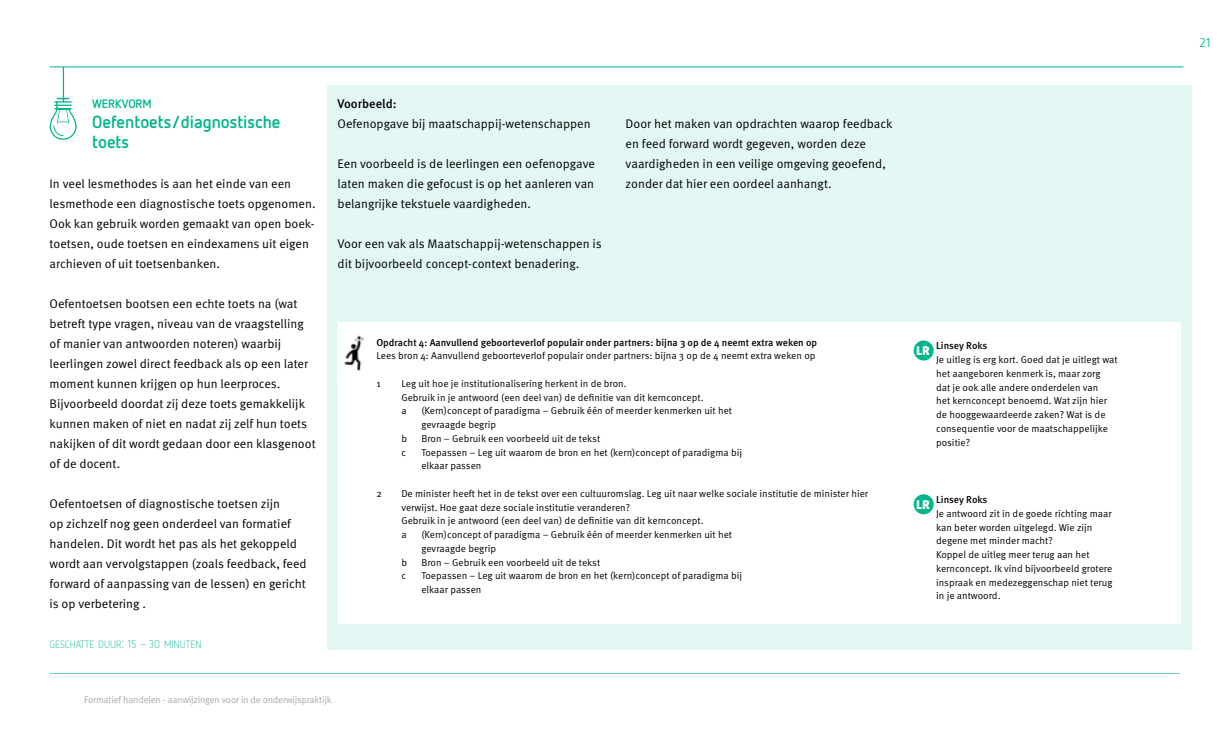
<style>
.page{position:relative;width:1230px;height:735px;background:#fff}
.page>*{position:absolute;margin:0;border:0;box-sizing:border-box;transform-origin:0 0}
.t1{font:700 17.5px/20px "Netto OT";color:#00b58b}
.t2{font:12.5px/20px "Meta OT";color:#000}
.t3{font:500 12.5px "Meta OT";color:#000}
.t4{font:900 12.5px "Meta OT";color:#fff}
.t5{font:12.5px "Netto OT";color:#00b58b}
.t6{font:700 12.25px "Netto OT";color:#00b58b}
.t7{font:300 10.5px "Netto OT";color:#00b58b}
.t8{font:10px/13.8px "Meta OT";color:#000}
.t9{font:500 10px "Meta OT";color:#000}
.t10{font:9.62px "Meta OT";letter-spacing:-.02em;color:#a7a9ac}
.s1{font-size:15px}
.s2{font-size:11.25px}
</style>
<div class="page">
<hr style="left:50px;top:673px;width:1130px;height:1px;background:#00b58b">
<hr style="left:50px;top:67px;width:1133px;height:1px;background:#00b58b">
<div style="left:327px;top:85px;width:864px;height:565px;background:#e3f8f4"></div>
<div style="left:338px;top:323px;width:842px;height:301px;background:#fff"></div>
<img style="left:344px;top:335px;width:20px;height:36px">
<div style="left:914px;top:341px;width:20px;height:20px;background:#00b58b;border-radius:50%"></div>
<div style="left:914px;top:494px;width:20px;height:20px;background:#00b58b;border-radius:50%"></div>
<svg style="left:50px;top:67px;width:27px;height:73px"></svg>
<p class="t6" style="left:92px;top:95px;width:61px">WERKVORM</p>
<h1 class="t1" style="left:92px;top:111px;width:190px">Oefentoets/diagnostische toets</h1>
<p class="t2" style="left:50px;top:173px;width:267px">In veel lesmethodes is aan het einde van een lesmethode een diagnostische toets opgenomen.<br>Ook kan gebruik worden gemaakt van open boek&shy;toetsen, oude toetsen en eindexamens uit eigen archieven of uit toetsenbanken.</p>
<p class="t2" style="left:50px;top:293px;width:268px">Oefentoetsen bootsen een echte toets na (wat betreft type vragen, niveau van de vraagstelling of manier van antwoorden noteren) waarbij leerlingen zowel direct feedback als op een later moment kunnen krijgen op hun leerproces.<br>Bijvoorbeeld doordat zij deze toets gemakkelijk kunnen maken of niet en nadat zij zelf hun toets nakijken of dit wordt gedaan door een klasgenoot of de docent.</p>
<p class="t2" style="left:50px;top:493px;width:259px">Oefentoetsen of diagnostische toetsen zijn<br>op zichzelf nog geen onderdeel van formatief handelen. Dit wordt het pas als het gekoppeld wordt aan vervolgstappen (zoals feedback, feed forward of aanpassing van de lessen) en gericht is op verbetering .</p>
<p class="t7" style="left:50px;top:637px;width:153px">GESCHATTE DUUR<span class="s1">:</span> <span class="s2">15 – 30</span> MINUTEN</p>
<p class="t3" style="left:338px;top:95px;width:61px">Voorbeeld:</p>
<p class="t2" style="left:338px;top:113px;width:255px">Oefenopgave bij maatschappij-wetenschappen</p>
<p class="t2" style="left:338px;top:153px;width:259px;text-align:justify">Een voorbeeld is de leerlingen een oefenopgave laten maken die gefocust is op het aanleren van belangrijke tekstuele vaardigheden.</p>
<p class="t2" style="left:338px;top:233px;width:266px">Voor een vak als Maatschappij-wetenschappen is dit bijvoorbeeld concept-context benadering.</p>
<p class="t2" style="left:626px;top:113px;width:268px">Door het maken van opdrachten waarop feedback en feed forward wordt gegeven, worden deze vaardigheden in een veilige omgeving geoefend, zonder dat hier een oordeel aanhangt.</p>
<p class="t9" style="left:376px;top:336px;width:442px">Opdracht 4: Aanvullend geboorteverlof populair onder partners: bijna 3 op de 4 neemt extra weken op</p>
<p class="t8" style="left:376px;top:349px;width:441px">Lees bron 4: Aanvullend geboorteverlof populair onder partners: bijna 3 op de 4 neemt extra weken op</p>
<p class="t8" style="left:376px;top:377px;width:6px">1</p>
<p class="t8" style="left:401px;top:377px;width:304px">Leg uit hoe je institutionalisering herkent in de bron.<br>Gebruik in je antwoord (een deel van) de definitie van dit kernconcept. a</p>
<p class="t8" style="left:421px;top:404px;width:312px">(Kern)concept of paradigma – Gebruik één of meerder kenmerken uit het gevraagde begrip</p>
<p class="t8" style="left:401px;top:432px;width:7px">b</p>
<p class="t8" style="left:421px;top:432px;width:180px">Bron – Gebruik een voorbeeld uit de tekst</p>
<p class="t8" style="left:401px;top:445px;width:6px">c</p>
<p class="t8" style="left:421px;top:445px;width:322px">Toepassen – Leg uit waarom de bron en het (kern)concept of paradigma bij elkaar passen</p>
<p class="t8" style="left:376px;top:487px;width:7px">2</p>
<p class="t8" style="left:401px;top:487px;width:468px">De minister heeft het in de tekst over een cultuuromslag. Leg uit naar welke sociale institutie de minister hier verwijst. Hoe gaat deze sociale institutie veranderen?<br>Gebruik in je antwoord (een deel van) de definitie van dit kernconcept.<br>a</p>
<p class="t8" style="left:421px;top:528px;width:312px">(Kern)concept of paradigma – Gebruik één of meerder kenmerken uit het gevraagde begrip</p>
<p class="t8" style="left:401px;top:555px;width:7px">b</p>
<p class="t8" style="left:421px;top:555px;width:180px">Bron – Gebruik een voorbeeld uit de tekst</p>
<p class="t8" style="left:401px;top:569px;width:6px">c</p>
<p class="t8" style="left:421px;top:569px;width:322px">Toepassen – Leg uit waarom de bron en het (kern)concept of paradigma bij elkaar passen</p>
<p class="t10" style="left:84px;top:694px;width:249px">Formatief handelen - aanwijzingen voor in de onderwijspraktijk</p>
<p class="t9" style="left:936px;top:340px;width:53px">Linsey Roks</p>
<p class="t8" style="left:936px;top:353px;width:183px">Je uitleg is erg kort. Goed dat je uitlegt wat het aangeboren kenmerk is, maar zorg<br>dat je ook alle andere onderdelen van<br>het kernconcept benoemd. Wat zijn hier de hooggewaardeerde zaken? Wat is de consequentie voor de maatschappelijke positie?</p>
<p class="t4" style="left:916px;top:343px;width:15px">LR</p>
<p class="t9" style="left:936px;top:493px;width:53px">Linsey Roks</p>
<p class="t8" style="left:936px;top:507px;width:178px">Je antwoord zit in de goede richting maar kan beter worden uitgelegd. Wie zijn degene met minder macht?<br>Koppel de uitleg meer terug aan het kernconcept. Ik vind bijvoorbeeld grotere inspraak en medezeggenschap niet terug in je antwoord.</p>
<p class="t4" style="left:916px;top:497px;width:15px">LR</p>
<p class="t5" style="left:1200px;top:35px;width:12px">21</p>
</div>
